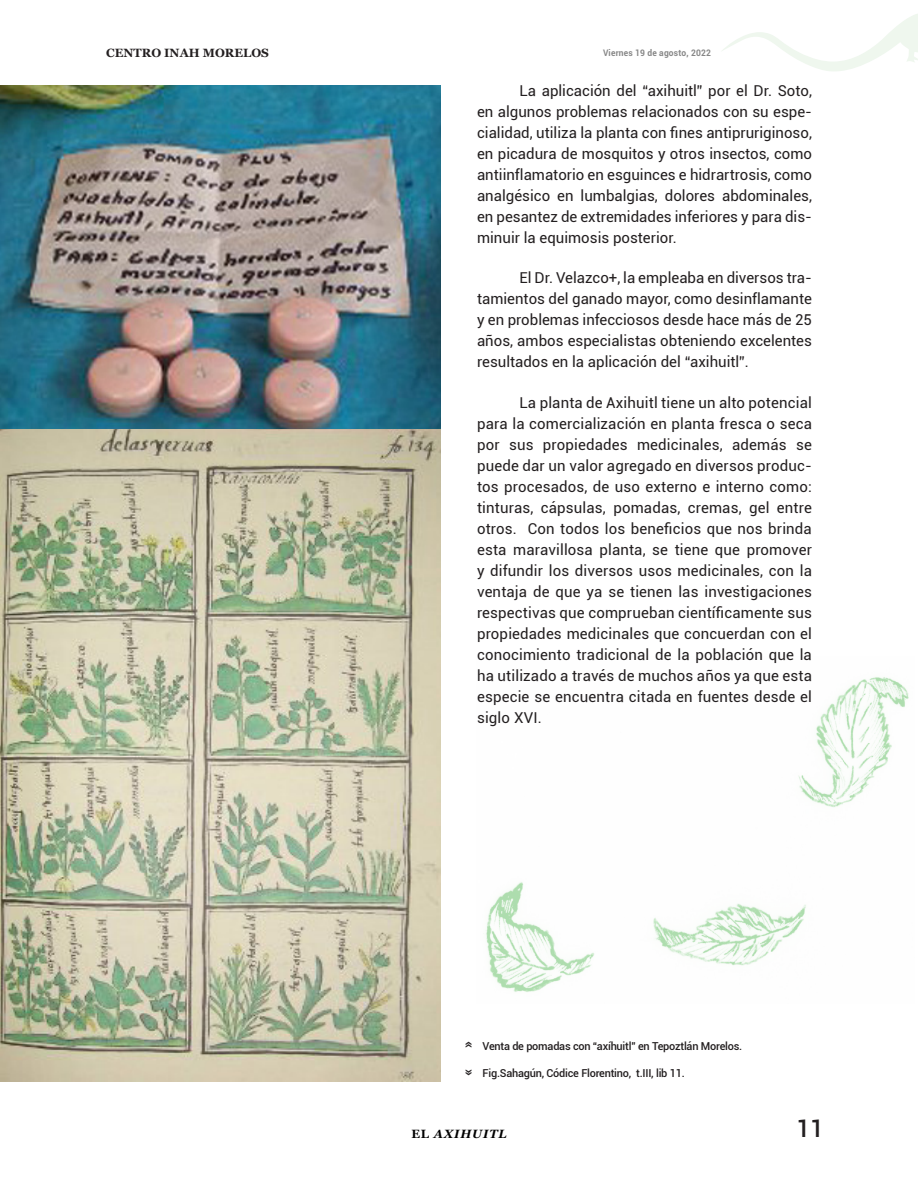
<style>
.page{position:relative;width:918px;height:1188px;background:#fff}
.page>*{position:absolute;margin:0;border:0;box-sizing:border-box;transform-origin:0 0}
.t1{font:500 24px "Roboto";color:#231f20}
.TEXTO_COMPLETO{font:15px/21px "Roboto";color:#231f20;text-align:justify}
.t2{font:500 15px "Roboto";color:#231f20}
.t3{font:700 12px "Georgia";color:#231f20}
.t4{font:italic 700 12px "Georgia";letter-spacing:.07em;color:#000001}
.t5{font:500 10.95px "Roboto";letter-spacing:-.02em;color:#231f20}
.t6{font:700 9px "Roboto";letter-spacing:.02em;color:#878787;scale:.94 1}
.s1{font-style:normal}
</style>
<div class="page">
<img style="left:486px;top:677px;width:423px;height:315px">
<img style="left:0;top:85px;width:441px;height:997px">
<svg style="left:722px;top:14px;width:196px;height:57px"></svg>
<p class="t3" style="left:106px;top:45px;width:164px">CENTRO INAH MORELOS</p>
<p class="t6" style="left:603px;top:47px;width:116px">Viernes 19 de agosto, 2022</p>
<p class="TEXTO_COMPLETO" style="left:477px;top:80px;width:336px;text-indent:43px">La aplicación del “axihuitl” por el Dr. Soto, en algunos problemas relacionados con su espe&shy;cialidad, utiliza la planta con fines antipruriginoso, en picadura de mosquitos y otros insectos, como antiinflamatorio en esguinces e hidrartrosis, como analgésico en lumbalgias, dolores abdominales, en pesantez de extremidades inferiores y para dis&shy;minuir la equimosis posterior.</p>
<p class="TEXTO_COMPLETO" style="left:477px;top:267px;width:336px;text-indent:43px">El Dr. Velazco+, la empleaba en diversos tra&shy;tamientos del ganado mayor, como desinflamante y en problemas infecciosos desde hace más de 25 años, ambos especialistas obteniendo excelentes resultados en la aplicación del “axihuitl”.</p>
<p class="TEXTO_COMPLETO" style="left:477px;top:391px;width:336px;text-indent:43px">La planta de Axihuitl tiene un alto potencial para la comercialización en planta fresca o seca por sus propiedades medicinales, además se puede dar un valor agregado en diversos produc&shy;tos procesados, de uso externo e interno como: tinturas, cápsulas, pomadas, cremas, gel entre otros. Con todos los beneficios que nos brinda esta maravillosa planta, se tiene que promover y difundir los diversos usos medicinales, con la ventaja de que ya se tienen las investigaciones respectivas que comprueban científicamente sus propiedades medicinales que concuerdan con el conocimiento tradicional de la población que la ha utilizado a través de muchos años ya que esta especie se encuentra citada en fuentes desde el siglo XVI.</p>
<p class="t2" style="left:481px;top:1041px;width:9px;rotate:90deg">«</p>
<p class="t5" style="left:483px;top:1039px;width:261px">Venta de pomadas con “axíhuitl” en Tepoztlán Morelos.</p>
<p class="t5" style="left:483px;top:1066px;width:204px">Fig.Sahagún, Códice Florentino, t.III, lib 11.</p>
<p class="t4" style="left:411px;top:1126px;width:97px"><span class="s1">EL</span> AXIHUITL</p>
<h1 class="t1" style="left:796px;top:1112px;width:29px">11</h1>
</div>
